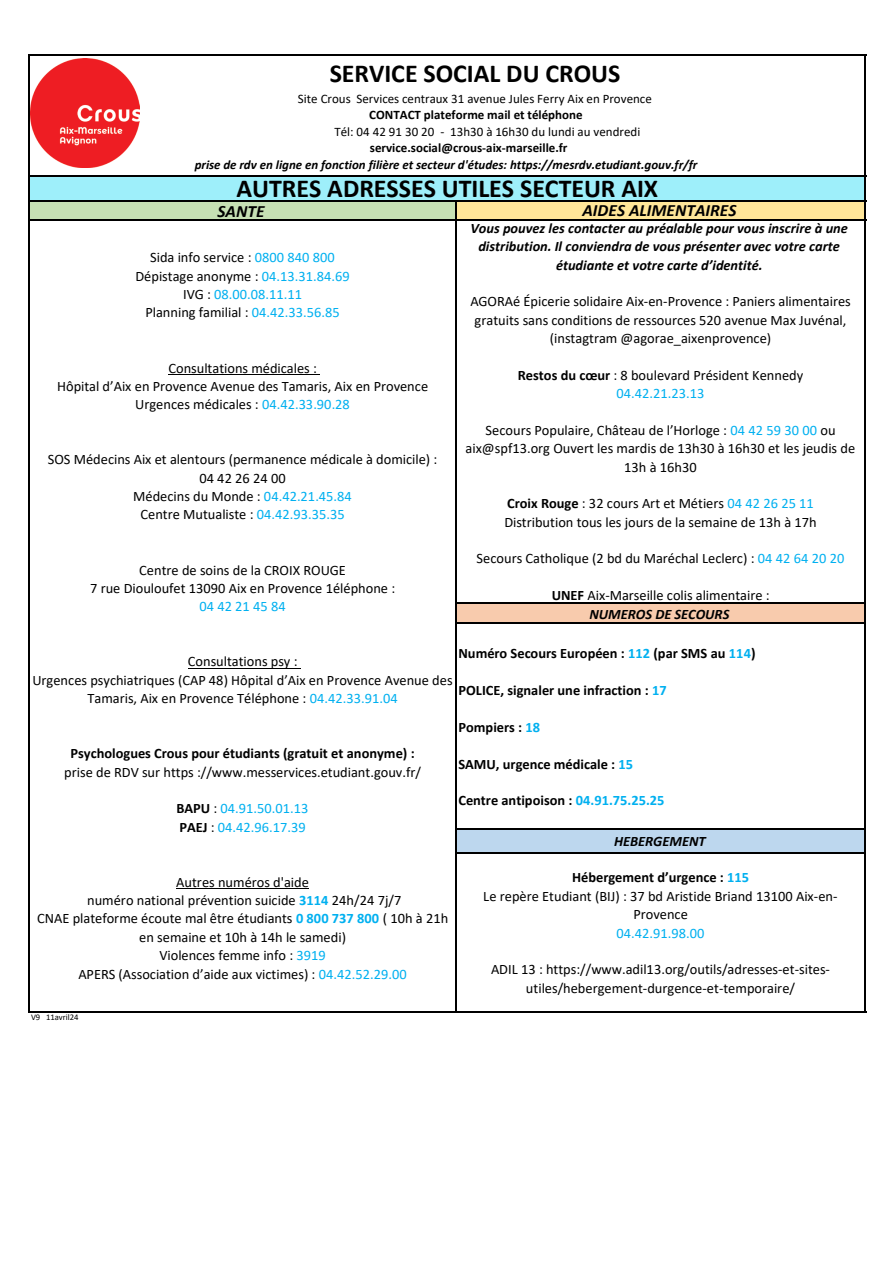
<style>
.page{position:relative;width:893px;height:1263px;background:#fff}
.page>*{position:absolute;margin:0;border:0;box-sizing:border-box;transform-origin:0 0}
.t1{font:700 25.95px "Calibri";color:#000}
.t2{font:italic 700 17.25px "Calibri";color:#000}
.t3{font:14.4px/18.3px "Calibri";color:#000;text-align:center}
.t4{font:italic 700 14.4px/18.5px "Calibri";color:#000;text-align:center}
.t5{font:700 14.4px "Calibri";color:#000}
.t6{font:14.4px/18.3px "Calibri";color:#00b0f0}
.t7{font:12.9px "Calibri";color:#000}
.t8{font:italic 700 12.9px "Calibri";color:#000}
.t9{font:700 12.9px "Calibri";letter-spacing:.005em;color:#000}
.t10{font:8.7px "Calibri";color:#000}
.s1{font-weight:700}
.s2{color:#00b0f0}
.s3{font-weight:700;color:#00b0f0}
.s4{font-weight:700;color:#000}
.s5{color:#000}
</style>
<div class="page">
<div style="left:30px;top:176px;width:835px;height:26px;background:#9eeffa"></div>
<div style="left:30px;top:201px;width:426px;height:19px;background:#c6e0b4"></div>
<div style="left:456px;top:201px;width:409px;height:19px;background:#ffe699"></div>
<div style="left:456px;top:603px;width:409px;height:21px;background:#f8cbad"></div>
<div style="left:456px;top:829px;width:409px;height:24px;background:#bdd7ee"></div>
<hr style="left:168px;top:374px;width:152px;height:1px;background:#000">
<hr style="left:188px;top:668px;width:113px;height:1px;background:#000">
<hr style="left:176px;top:888px;width:133px;height:1px;background:#000">
<hr style="left:28px;top:54px;width:2px;height:958px;background:#000">
<hr style="left:865px;top:55px;width:1px;height:957px;background:#000">
<hr style="left:455px;top:202px;width:1px;height:810px;background:#000">
<hr style="left:30px;top:54px;width:836px;height:1px;background:#000">
<hr style="left:30px;top:175px;width:836px;height:2px;background:#000">
<hr style="left:30px;top:201px;width:836px;height:1px;background:#000">
<hr style="left:30px;top:219px;width:836px;height:1px;background:#000">
<hr style="left:456px;top:603px;width:410px;height:1px;background:#000">
<hr style="left:456px;top:623px;width:410px;height:1px;background:#000">
<hr style="left:456px;top:828px;width:410px;height:2px;background:#000">
<hr style="left:456px;top:852px;width:410px;height:1px;background:#000">
<hr style="left:30px;top:1011px;width:836px;height:1px;background:#000">
<img style="left:31px;top:59px;width:108px;height:109px">
<p class="t1" style="left:330px;top:55px;width:292px">SERVICE SOCIAL DU CROUS</p>
<p class="t7" style="left:298px;top:89px;width:355px">Site Crous Services centraux 31 avenue Jules Ferry Aix en Provence</p>
<p class="t9" style="left:369px;top:106px;width:215px">CONTACT plateforme mail et téléphone</p>
<p class="t7" style="left:334px;top:122px;width:307px">Tél: 04 42 91 30 20 - 13h30 à 16h30 du lundi au vendredi</p>
<p class="t9" style="left:370px;top:139px;width:199px">service.social@crous-aix-marseille.fr</p>
<p class="t8" style="left:195px;top:155px;width:504px">prise de rdv en ligne en fonction filière et secteur d'études: https://mesrdv.etudiant.gouv.fr/fr</p>
<p class="t1" style="left:237px;top:170px;width:423px">AUTRES ADRESSES UTILES SECTEUR AIX</p>
<p class="t4" style="left:470px;top:218px;width:379px">Vous pouvez les contacter au préalable pour vous inscrire à une distribution. Il conviendra de vous présenter avec votre carte étudiante et votre carte d’identité.</p>
<p class="t3" style="left:470px;top:292px;width:382px">AGORAé Épicerie solidaire Aix-en-Provence : Paniers alimentaires gratuits sans conditions de ressources 520 avenue Max Juvénal, (instagtram @agorae_aixenprovence)</p>
<p class="t3" style="left:518px;top:365px;width:287px"><span class="s1">Restos du cœur</span> : 8 boulevard Président Kennedy<br><span class="s2">04.42.21.23.13</span></p>
<p class="t3" style="left:466px;top:420px;width:391px">Secours Populaire, Château de l’Horloge : <span class="s2">04 42 59 30 00</span> ou aix@spf13.org Ouvert les mardis de 13h30 à 16h30 et les jeudis de<br>13h à 16h30</p>
<p class="t3" style="left:504px;top:494px;width:314px;text-align:left"><span class="s1">Croix Rouge</span> : 32 cours Art et Métiers <span class="s2">04 42 26 25 11<br></span>Distribution tous les jours de la semaine de 13h à 17h</p>
<p class="t3" style="left:477px;top:549px;width:369px">Secours Catholique (2 bd du Maréchal Leclerc) : <span class="s2">04 42 64 20 20</span></p>
<p class="t3" style="left:552px;top:586px;width:219px"><span class="s1">UNEF</span> Aix-Marseille colis alimentaire :</p>
<p class="t2" style="left:218px;top:199px;width:48px">SANTE</p>
<p class="t2" style="left:582px;top:198px;width:155px">AIDES ALIMENTAIRES</p>
<p class="t3" style="left:135px;top:248px;width:216px">Sida info service : <span class="s2">0800 840 800<br></span>Dépistage anonyme : <span class="s2">04.13.31.84.69<br></span>IVG : <span class="s2">08.00.08.11.11<br></span>Planning familial : <span class="s2">04.42.33.56.85</span></p>
<p class="t3" style="left:57px;top:358px;width:373px">Consultations médicales :<br>Hôpital d’Aix en Provence Avenue des Tamaris, Aix en Provence<br>Urgences médicales : <span class="s2">04.42.33.90.28</span></p>
<p class="t3" style="left:48px;top:450px;width:391px">SOS Médecins Aix et alentours (permanence médicale à domicile) :<br>04 42 26 24 00<br>Médecins du Monde : <span class="s2">04.42.21.45.84<br></span>Centre Mutualiste : <span class="s2">04.42.93.35.35</span></p>
<p class="t3" style="left:90px;top:560px;width:307px">Centre de soins de la CROIX ROUGE<br>7 rue Diouloufet 13090 Aix en Provence 1éléphone :<br><span class="s2">04 42 21 45 84</span></p>
<p class="t4" style="left:589px;top:604px;width:142px">NUMEROS DE SECOURS</p>
<p class="t5" style="left:458px;top:643px;width:299px">Numéro Secours Européen : <span class="s2">112</span> (par SMS au <span class="s2">114</span>)</p>
<p class="t5" style="left:458px;top:680px;width:210px">POLICE, signaler une infraction : <span class="s2">17</span></p>
<p class="t5" style="left:458px;top:717px;width:83px">Pompiers : <span class="s2">18</span></p>
<p class="t5" style="left:458px;top:754px;width:176px">SAMU, urgence médicale : <span class="s2">15</span></p>
<p class="t5" style="left:458px;top:790px;width:208px">Centre antipoison : <span class="s2">04.91.75.25.25</span></p>
<p class="t4" style="left:614px;top:831px;width:93px">HEBERGEMENT</p>
<p class="t3" style="left:483px;top:868px;width:356px"><span class="s1">Hébergement d’urgence :</span> <span class="s3">115<br></span>Le repère Etudiant (BIJ) : 37 bd Aristide Briand 13100 Aix-en-<br>Provence<br><span class="s2">04.42.91.98.00</span></p>
<p class="t3" style="left:491px;top:960px;width:340px">ADIL 13 : https://www.adil13.org/outils/adresses-et-sites&shy;utiles/hebergement-durgence-et-temporaire/</p>
<p class="t3" style="left:32px;top:652px;width:422px">Consultations psy :<br>Urgences psychiatriques (CAP 48) Hôpital d’Aix en Provence Avenue des<br>Tamaris, Aix en Provence Téléphone : <span class="s2">04.42.33.91.04</span></p>
<p class="t3" style="left:64px;top:744px;width:358px"><span class="s1">Psychologues Crous pour étudiants (gratuit et anonyme) : </span>prise de RDV sur https ://www.messervices.etudiant.gouv.fr/</p>
<p class="t6" style="left:176px;top:799px;width:134px"><span class="s4">BAPU</span> <span class="s5">:</span> 04.91.50.01.13<br><span class="s4">PAEJ</span> <span class="s5">:</span> 04.42.96.17.39</p>
<p class="t3" style="left:37px;top:872px;width:413px">Autres numéros d'aide<br>numéro national prévention suicide <span class="s3">3114</span> 24h/24 7j/7<br>CNAE plateforme écoute mal être étudiants <span class="s3">0 800 737 800</span> ( 10h à 21h en semaine et 10h à 14h le samedi)<br>Violences femme info : <span class="s2">3919<br></span>APERS (Association d’aide aux victimes) : <span class="s2">04.42.52.29.00</span></p>
<p class="t10" style="left:31px;top:1011px;width:49px">V9 11avril24</p>
</div>
